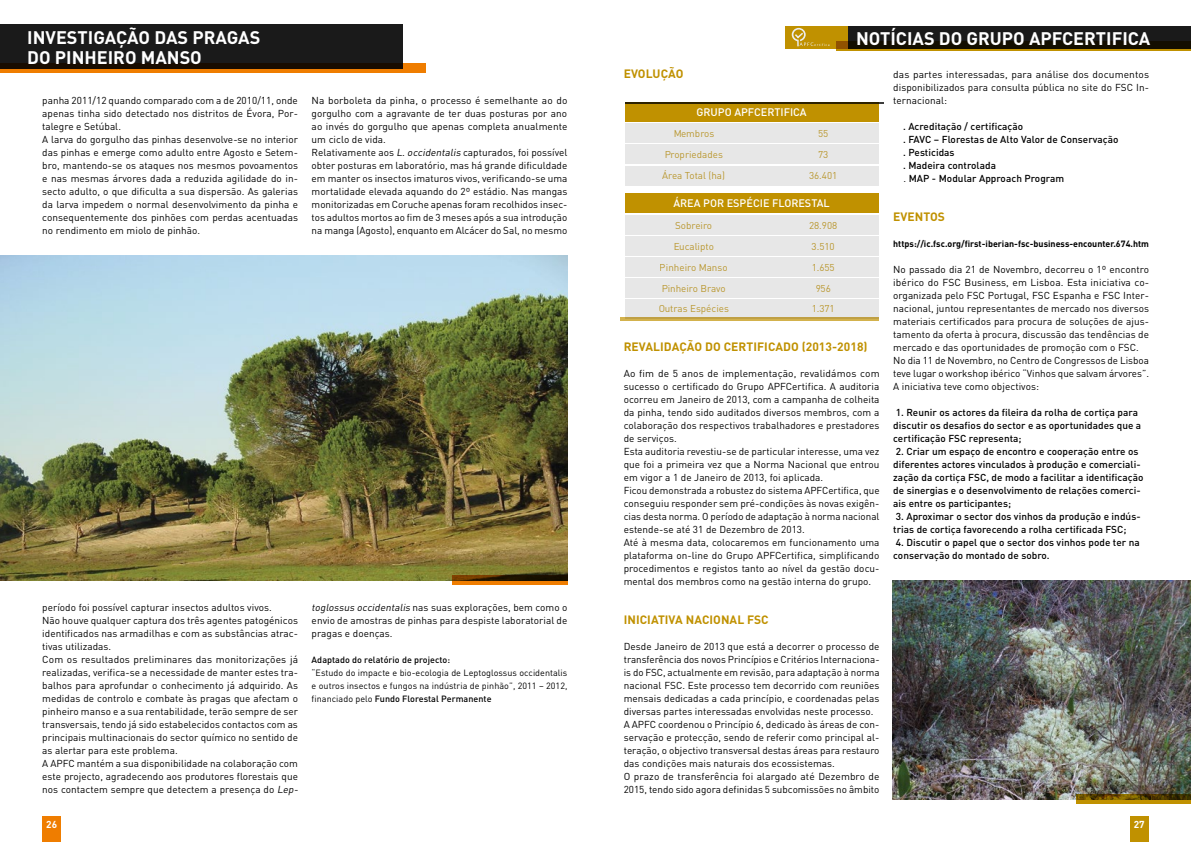
<style>
.page{position:relative;width:1191px;height:842px;background:#fff}
.page>*{position:absolute;margin:0;border:0;box-sizing:border-box;transform-origin:0 0}
.t1{font:700 18px/20px "DIN";color:#fff}
.t2{font:700 12px "DIN";letter-spacing:.005em;color:#c09100}
.t3{font:500 10.8px "DIN";color:#fff}
.t4{font:10px/13px "DIN";letter-spacing:.005em;color:#000}
.t5{font:500 10px/13px "DIN";letter-spacing:.005em;color:#000}
.t6{font:700 10px "DIN";color:#fff}
.t7{font:9.8px "DIN";color:#c09100}
.t8{font:9px/13px "DIN";letter-spacing:.005em;color:#000;text-align:justify}
.t9{font:700 9px "DIN";color:#000}
.t10{font:500 9px "DIN";letter-spacing:.005em;color:#000}
.s1{font-style:italic}
.s2{font-weight:500}
.s3{font-weight:400}
</style>
<div class="page">
<div style="left:1130px;top:816px;width:18px;height:26px;background:#c09100"></div>
<div style="left:43px;top:816px;width:18px;height:26px;background:#ef7d00"></div>
<div style="left:785px;top:26px;width:63px;height:22px;background:#c09100"></div>
<img style="left:0;top:255px;width:567px;height:325px">
<svg style="left:836px;top:41px;width:355px;height:10px"></svg>
<div style="left:848px;top:26px;width:343px;height:22px;background:linear-gradient(to bottom,#1d1f24,#141003)"></div>
<img style="left:893px;top:580px;width:298px;height:219px">
<svg style="left:452px;top:575px;width:115px;height:10px"></svg>
<svg style="left:1075px;top:794px;width:116px;height:10px"></svg>
<div style="left:0;top:63px;width:426px;height:10px;background:#ef7d00"></div>
<svg style="left:0;top:25px;width:403px;height:44px;background:#191816"></svg>
<hr style="left:625px;top:102px;width:258px;height:1px;background:#3c3c3b">
<div style="left:625px;top:123px;width:253px;height:20px;background:#e7e7e7"></div>
<div style="left:625px;top:145px;width:253px;height:19px;background:#e7e7e7"></div>
<div style="left:625px;top:166px;width:253px;height:19px;background:#e7e7e7"></div>
<div style="left:625px;top:215px;width:253px;height:19px;background:#e7e7e7"></div>
<div style="left:625px;top:236px;width:253px;height:20px;background:#e7e7e7"></div>
<div style="left:625px;top:257px;width:253px;height:20px;background:#e7e7e7"></div>
<div style="left:625px;top:279px;width:253px;height:19px;background:#e7e7e7"></div>
<div style="left:625px;top:300px;width:253px;height:19px;background:#e7e7e7"></div>
<svg style="left:620px;top:317px;width:258px;height:4px"></svg>
<div style="left:625px;top:193px;width:253px;height:20px;background:#c09100"></div>
<div style="left:625px;top:103px;width:253px;height:19px;background:#c09100"></div>
<svg style="left:791px;top:28px;width:38px;height:18px"></svg>
<h1 class="t1" style="left:27px;top:26px;width:235px">INVESTIGAÇÃO DAS PRAGAS<br>DO PINHEIRO MANSO</h1>
<p class="t4" style="left:42px;top:94px;width:257px">panha 2011/12 quando comparado com a de 2010/11, onde apenas tinha sido detectado nos distritos de Évora, Por&shy;talegre e Setúbal.<br>A larva do gorgulho das pinhas desenvolve-se no interior das pinhas e emerge como adulto entre Agosto e Setem&shy;bro, mantendo-se os ataques nos mesmos povoamentos e nas mesmas árvores dada a reduzida agilidade do in&shy;secto adulto, o que dificulta a sua dispersão. As galerias da larva impedem o normal desenvolvimento da pinha e consequentemente dos pinhões com perdas acentuadas no rendimento em miolo de pinhão.</p>
<p class="t4" style="left:312px;top:94px;width:257px">Na borboleta da pinha, o processo é semelhante ao do gorgulho com a agravante de ter duas posturas por ano ao invés do gorgulho que apenas completa anualmente um ciclo de vida.<br>Relativamente aos <span class="s1">L.occidentalis</span> capturados, foi possível obter posturas em laboratório, mas há grande dificuldade em manter os insectos imaturos vivos, verificando-se uma mortalidade elevada aquando do 2º estádio. Nas mangas monitorizadas em Coruche apenas foram recolhidos insec&shy;tos adultos mortos ao fim de 3 meses após a sua introdução na manga (Agosto), enquanto em Alcácer do Sal, no mesmo</p>
<p class="t4" style="left:42px;top:601px;width:259px">período foi possível capturar insectos adultos vivos.<br>Não houve qualquer captura dos três agentes patogénicos identificados nas armadilhas e com as substâncias atrac&shy;tivas utilizadas.<br>Com os resultados preliminares das monitorizações já realizadas, verifica-se a necessidade de manter estes tra&shy;balhos para aprofundar o conhecimento já adquirido. As medidas de controlo e combate às pragas que afectam o pinheiro manso e a sua rentabilidade, terão sempre de ser transversais, tendo já sido estabelecidos contactos com as principais multinacionais do sector químico no sentido de as alertar para este problema.<br>A APFC mantém a sua disponibilidade na colaboração com este projecto, agradecendo aos produtores florestais que nos contactem sempre que detectem a presença do <span class="s1">Lep-</span></p>
<p class="t4" style="left:312px;top:601px;width:257px;text-align:justify"><span class="s1">toglossus occidentalis</span> nas suas explorações, bem como o envio de amostras de pinhas para despiste laboratorial de pragas e doenças.</p>
<p class="t10" style="left:312px;top:654px;width:140px">Adaptado do relatório de projecto:</p>
<p class="t8" style="left:312px;top:666px;width:257px">“Estudo do impacte e bio-ecologia de Leptoglossus occidentalis e outros insectos e fungos na indústria de pinhão”, 2011 – 2012, financiado pelo <span class="s2">Fundo Florestal Permanente</span></p>
<h1 class="t1" style="left:856px;top:27px;width:296px">NOTÍCIAS DO GRUPO APFCERTIFICA</h1>
<p class="t2" style="left:624px;top:66px;width:61px">EVOLUÇÃO</p>
<p class="t3" style="left:696px;top:105px;width:112px">GRUPO APFCERTIFICA</p>
<p class="t7" style="left:673px;top:127px;width:43px">Membros</p>
<p class="t7" style="left:818px;top:127px;width:12px">55</p>
<p class="t7" style="left:664px;top:148px;width:60px">Propriedades</p>
<p class="t7" style="left:818px;top:148px;width:12px">73</p>
<p class="t7" style="left:662px;top:170px;width:64px">Área Total (ha)</p>
<p class="t7" style="left:809px;top:170px;width:30px">36.401</p>
<p class="t3" style="left:673px;top:196px;width:158px">ÁREA POR ESPÉCIE FLORESTAL</p>
<p class="t7" style="left:675px;top:219px;width:38px">Sobreiro</p>
<p class="t7" style="left:809px;top:219px;width:30px">28.908</p>
<p class="t7" style="left:673px;top:240px;width:42px">Eucalipto</p>
<p class="t7" style="left:811px;top:240px;width:25px">3.510</p>
<p class="t7" style="left:660px;top:261px;width:69px">Pinheiro Manso</p>
<p class="t7" style="left:811px;top:261px;width:25px">1.655</p>
<p class="t7" style="left:661px;top:282px;width:66px">Pinheiro Bravo</p>
<p class="t7" style="left:815px;top:282px;width:17px">956</p>
<p class="t7" style="left:658px;top:302px;width:72px">Outras Espécies</p>
<p class="t7" style="left:811px;top:302px;width:25px">1.371</p>
<p class="t2" style="left:624px;top:339px;width:245px">REVALIDAÇÃO DO CERTIFICADO (2013-2018)</p>
<p class="t4" style="left:624px;top:367px;width:257px">Ao fim de 5 anos de implementação, revalidámos com sucesso o certificado do Grupo APFCertifica. A auditoria ocorreu em Janeiro de 2013, com a campanha de colheita da pinha, tendo sido auditados diversos membros, com a colaboração dos respectivos trabalhadores e prestadores de serviços.<br>Esta auditoria revestiu-se de particular interesse, uma vez que foi a primeira vez que a Norma Nacional que entrou em vigor a 1 de Janeiro de 2013, foi aplicada.<br>Ficou demonstrada a robustez do sistema APFCertifica, que conseguiu responder sem pré-condições às novas exigên&shy;cias desta norma. O período de adaptação à norma nacional estende-se até 31 de Dezembro de 2013.<br>Até à mesma data, colocaremos em funcionamento uma plataforma on-line do Grupo APFCertifica, simplificando procedimentos e registos tanto ao nível da gestão docu&shy;mental dos membros como na gestão interna do grupo.</p>
<p class="t2" style="left:624px;top:612px;width:146px">INICIATIVA NACIONAL FSC</p>
<p class="t4" style="left:624px;top:640px;width:257px">Desde Janeiro de 2013 que está a decorrer o processo de transferência dos novos Princípios e Critérios Internaciona&shy;is do FSC, actualmente em revisão, para adaptação à norma nacional FSC. Este processo tem decorrido com reuniões mensais dedicadas a cada princípio, e coordenadas pelas diversas partes interessadas envolvidas neste processo.<br>A APFC coordenou o Princípio 6, dedicado às áreas de con&shy;servação e protecção, sendo de referir como principal al&shy;teração, o objectivo transversal destas áreas para restauro das condições mais naturais dos ecossistemas.<br>O prazo de transferência foi alargado até Dezembro de 2015, tendo sido agora definidas 5 subcomissões no âmbito</p>
<p class="t4" style="left:893px;top:68px;width:257px;text-align:justify">das partes interessadas, para análise dos documentos disponibilizados para consulta pública no site do FSC In&shy;ternacional:</p>
<p class="t5" style="left:903px;top:120px;width:217px">. Acreditação / certificação<br>. FAVC – Florestas de Alto Valor de Conservação . Pesticidas<br>. Madeira controlada<br><span class="s3">.</span> MAP - Modular Approach Program</p>
<p class="t2" style="left:893px;top:209px;width:53px">EVENTOS</p>
<p class="t9" style="left:893px;top:238px;width:257px">https://ic.fsc.org/first-iberian-fsc-business-encounter.674.htm</p>
<p class="t4" style="left:893px;top:263px;width:257px">No passado dia 21 de Novembro, decorreu o 1º encontro ibérico do FSC Business, em Lisboa. Esta iniciativa co&shy;organizada pelo FSC Portugal, FSC Espanha e FSC Inter&shy;nacional, juntou representantes de mercado nos diversos materiais certificados para procura de soluções de ajus&shy;tamento da oferta à procura, discussão das tendências de mercado e das oportunidades de promoção com o FSC.<br>No dia 11 de Novembro, no Centro de Congressos de Lisboa teve lugar o workshop ibérico “Vinhos que salvam árvores”.<br>A iniciativa teve como objectivos:</p>
<p class="t5" style="left:893px;top:406px;width:249px">1. Reunir os actores da fileira da rolha de cortiça para discutir os desafios do sector e as oportunidades que a certificação FSC representa;</p>
<p class="t5" style="left:893px;top:445px;width:252px">2. Criar um espaço de encontro e cooperação entre os diferentes actores vinculados à produção e comerciali&shy;zação da cortiça FSC, de modo a facilitar a identificação de sinergias e o desenvolvimento de relações comerci&shy;ais entre os participantes;</p>
<p class="t5" style="left:893px;top:510px;width:249px">3. Aproximar o sector dos vinhos da produção e indús&shy;trias de cortiça favorecendo a rolha certificada FSC;</p>
<p class="t5" style="left:893px;top:536px;width:248px">4. Discutir o papel que o sector dos vinhos pode ter na conservação do montado de sobro.</p>
<p class="t6" style="left:46px;top:818px;width:12px">26</p>
<p class="t6" style="left:1133px;top:818px;width:12px">27</p>
</div>
